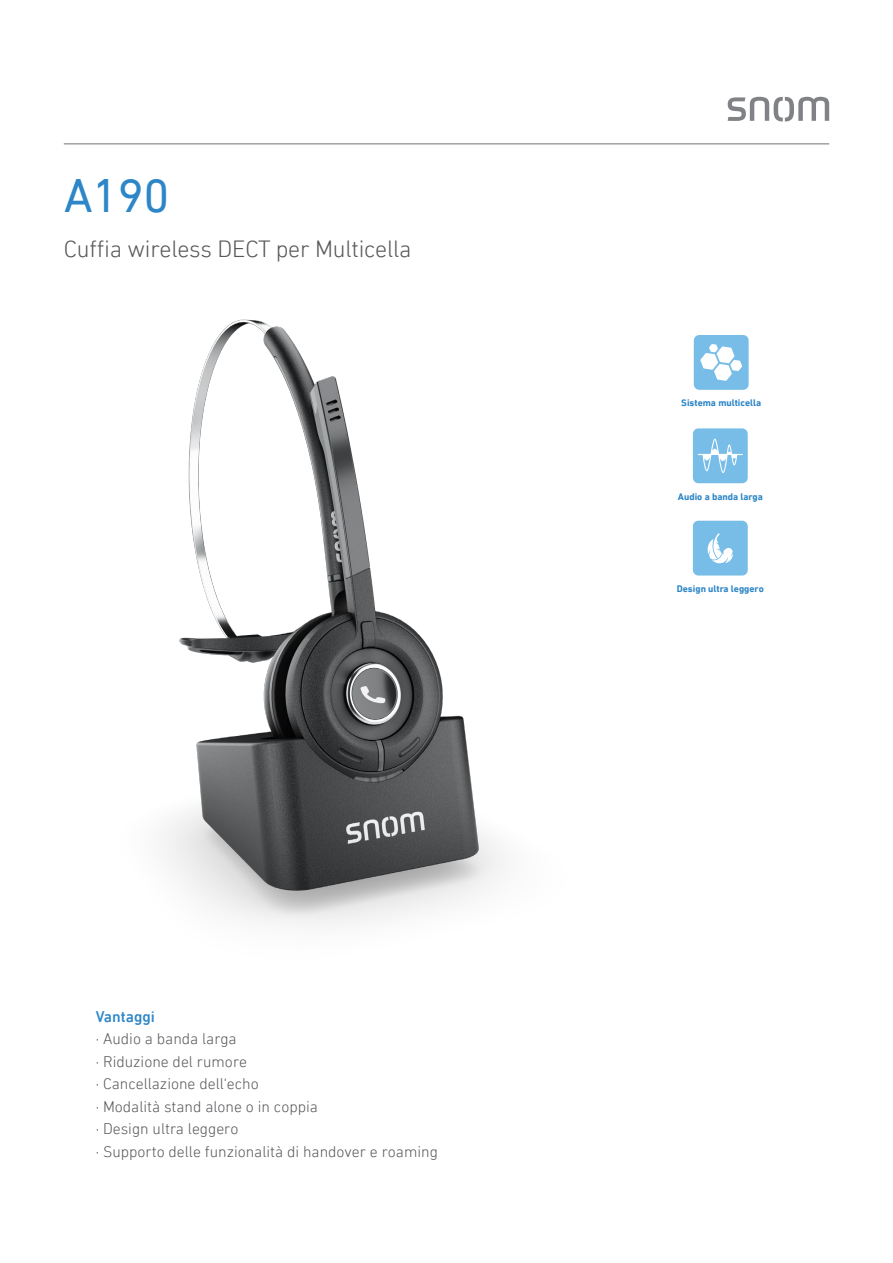
<style>
.page{position:relative;width:893px;height:1263px;background:#fff}
.page>*{position:absolute;margin:0;border:0;box-sizing:border-box;transform-origin:0 0}
.t1{font:48px "DIN Next LT Pro";color:#2d86c7}
.t2{font:300 24px "DIN Next LT Pro";letter-spacing:-.01em;color:#57585a}
.Textkörper{font:300 15.75px "DIN Next LT Pro";color:#57585a}
.Textkörper-2{font:500 15.75px "DIN Next LT Pro";color:#2d86c7}
.t3{font:700 9.6px "DIN Next LT Pro";color:#2d86c7}
</style>
<div class="page">
<img style="left:163px;top:319px;width:341px;height:606px">
<hr style="left:64px;top:143px;width:765px;height:1px;background:#808285">
<div style="left:694px;top:335px;width:55px;height:55px;background:#78bde8;border-radius:5px"></div>
<svg style="left:700px;top:344px;width:42px;height:37px"></svg>
<div style="left:693px;top:428px;width:55px;height:55px;background:#78bde8;border-radius:5px"></div>
<svg style="left:698px;top:439px;width:45px;height:34px"></svg>
<div style="left:693px;top:521px;width:55px;height:54px;background:#78bde8;border-radius:5px"></div>
<svg style="left:707px;top:533px;width:26px;height:31px"></svg>
<svg style="left:728px;top:97px;width:101px;height:25px"></svg>
<p class="t1" style="left:64px;top:167px;width:107px">A190</p>
<p class="t2" style="left:64px;top:235px;width:349px">Cuffia wireless DECT per Multicella</p>
<p class="Textkörper-2" style="left:96px;top:1007px;width:61px">Vantaggi</p>
<p class="Textkörper" style="left:96px;top:1030px;width:142px">· Audio a banda larga</p>
<p class="Textkörper" style="left:96px;top:1052px;width:153px">· Riduzione del rumore</p>
<p class="Textkörper" style="left:96px;top:1075px;width:165px">· Cancellazione dell‘echo</p>
<p class="Textkörper" style="left:96px;top:1097px;width:224px">· Modalità stand alone o in coppia</p>
<p class="Textkörper" style="left:96px;top:1120px;width:144px">· Design ultra leggero</p>
<p class="Textkörper" style="left:96px;top:1142px;width:344px">· Supporto delle funzionalità di handover e roaming</p>
<p class="t3" style="left:681px;top:397px;width:81px">Sistema multicella</p>
<p class="t3" style="left:678px;top:491px;width:87px">Audio a banda larga</p>
<p class="t3" style="left:677px;top:583px;width:89px">Design ultra leggero</p>
</div>
